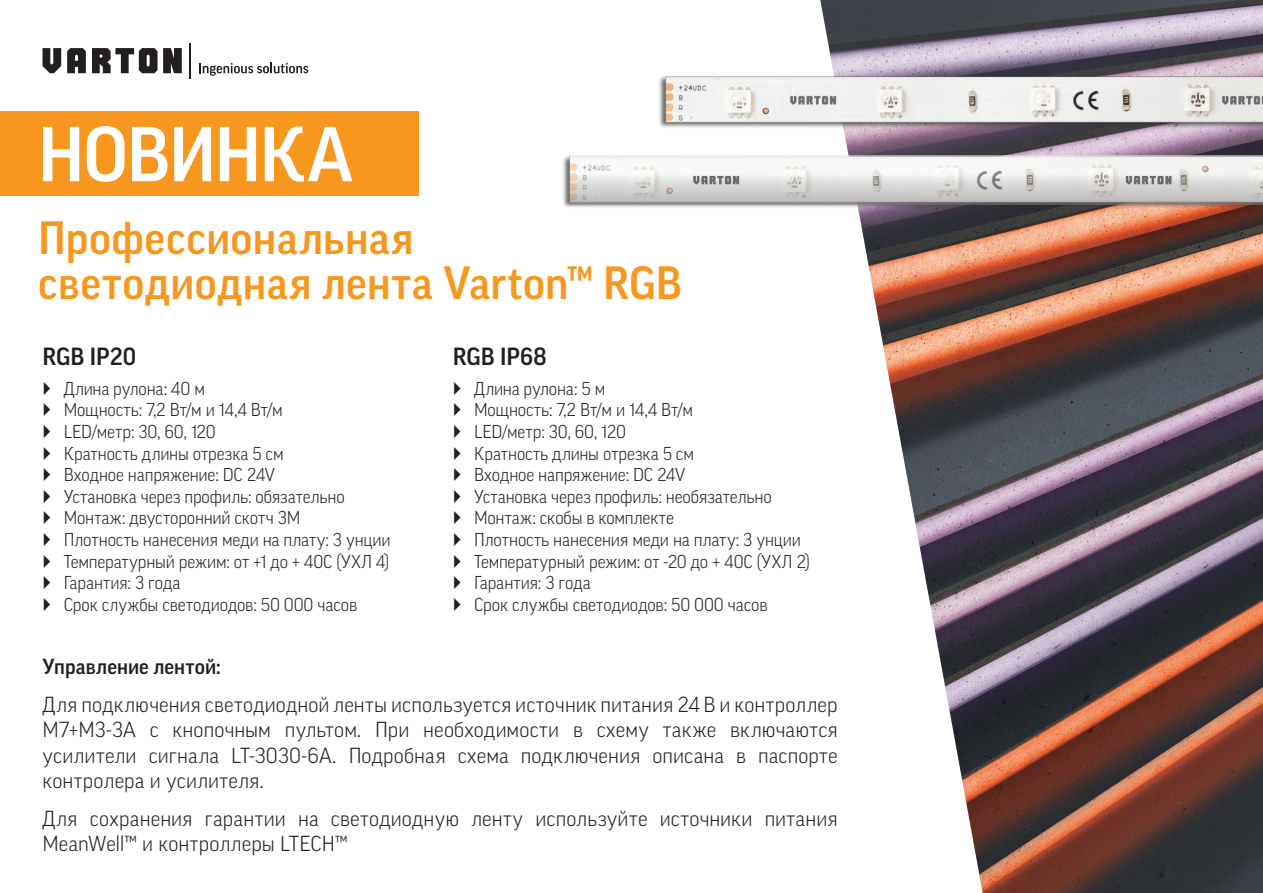
<style>
.page{position:relative;width:1263px;height:893px;background:#fff}
.page>*{position:absolute;margin:0;border:0;box-sizing:border-box;transform-origin:0 0}
.НОВИНКА_new{font:500 75px "Good Pro";letter-spacing:-.02em;color:#fff}
.Заголовок_new{font:500 45px/45px "Good Pro";letter-spacing:.015em;color:#f7971d}
.Подзаголовок_new{font:500 24px "Good Pro";letter-spacing:-.005em;color:#231f20}
.Подзаголовок_new-2{font:300 21px/25.2px "Good Pro";letter-spacing:.01em;color:#231f20;text-align:justify}
.Подзаголовок_new-3{font:500 21px "Good Pro";color:#231f20}
.t1{font:300 18px "Good Pro";letter-spacing:-.005em;color:#231f20}
</style>
<div class="page">
<img style="left:820px;top:0;width:443px;height:893px">
<svg style="left:43px;top:48px;width:139px;height:25px"></svg>
<hr style="left:190px;top:43px;width:1px;height:35px;background:#231f20">
<svg style="left:199px;top:63px;width:109px;height:13px"></svg>
<div style="left:0;top:111px;width:418px;height:85px;background:#f7971d"></div>
<img style="left:659px;top:59px;width:604px;height:80px">
<img style="left:563px;top:139px;width:700px;height:87px">
<p class="НОВИНКА_new" style="left:38px;top:112px;width:317px">НОВИНКА</p>
<p class="Заголовок_new" style="left:38px;top:216px;width:645px">Профессиональная светодиодная лента Varton™ RGB</p>
<p class="Подзаголовок_new" style="left:43px;top:342px;width:95px">RGB IP20</p>
<p class="t1" style="left:64px;top:378px;width:143px">Длина рулона: 40 м</p>
<p class="t1" style="left:64px;top:399px;width:221px">Мощность: 7,2 Вт/м и 14,4 Вт/м</p>
<p class="t1" style="left:64px;top:421px;width:154px">LED/метр: 30, 60, 120</p>
<p class="t1" style="left:64px;top:443px;width:221px">Кратность длины отрезка 5 см</p>
<p class="t1" style="left:64px;top:464px;width:213px">Входное напряжение: DC 24V</p>
<p class="t1" style="left:64px;top:486px;width:282px">Установка через профиль: обязательно</p>
<p class="t1" style="left:64px;top:507px;width:238px">Монтаж: двусторонний скотч 3М</p>
<p class="t1" style="left:64px;top:529px;width:328px">Плотность нанесения меди на плату: 3 унции</p>
<p class="t1" style="left:64px;top:551px;width:327px">Температурный режим: от +1 до + 40С (УХЛ 4)</p>
<p class="t1" style="left:64px;top:572px;width:118px">Гарантия: 3 года</p>
<p class="t1" style="left:64px;top:594px;width:295px">Срок службы светодиодов: 50 000 часов</p>
<p class="Подзаголовок_new" style="left:453px;top:342px;width:95px">RGB IP68</p>
<p class="t1" style="left:474px;top:378px;width:133px">Длина рулона: 5 м</p>
<p class="t1" style="left:474px;top:399px;width:221px">Мощность: 7,2 Вт/м и 14,4 Вт/м</p>
<p class="t1" style="left:474px;top:421px;width:154px">LED/метр: 30, 60, 120</p>
<p class="t1" style="left:474px;top:443px;width:221px">Кратность длины отрезка 5 см</p>
<p class="t1" style="left:474px;top:464px;width:213px">Входное напряжение: DC 24V</p>
<p class="t1" style="left:474px;top:486px;width:299px">Установка через профиль: необязательно</p>
<p class="t1" style="left:474px;top:507px;width:201px">Монтаж: скобы в комплекте</p>
<p class="t1" style="left:474px;top:529px;width:328px">Плотность нанесения меди на плату: 3 унции</p>
<p class="t1" style="left:474px;top:551px;width:337px">Температурный режим: от -20 до + 40С (УХЛ 2)</p>
<p class="t1" style="left:474px;top:572px;width:118px">Гарантия: 3 года</p>
<p class="t1" style="left:474px;top:594px;width:295px">Срок службы светодиодов: 50 000 часов</p>
<p class="Подзаголовок_new-3" style="left:43px;top:655px;width:180px">Управление лентой:</p>
<p class="Подзаголовок_new-2" style="left:43px;top:692px;width:797px">Для подключения светодиодной ленты используется источник питания 24 В и контроллер M7+M3-3A с кнопочным пультом. При необходимости в схему также включаются усилители сигнала LT-3030-6A. Подробная схема подключения описана в паспорте контролера и усилителя.</p>
<p class="Подзаголовок_new-2" style="left:43px;top:805px;width:796px">Для сохранения гарантии на светодиодную ленту используйте источники питания<br>MeanWell™ и контроллеры LTECH™</p>
</div>
